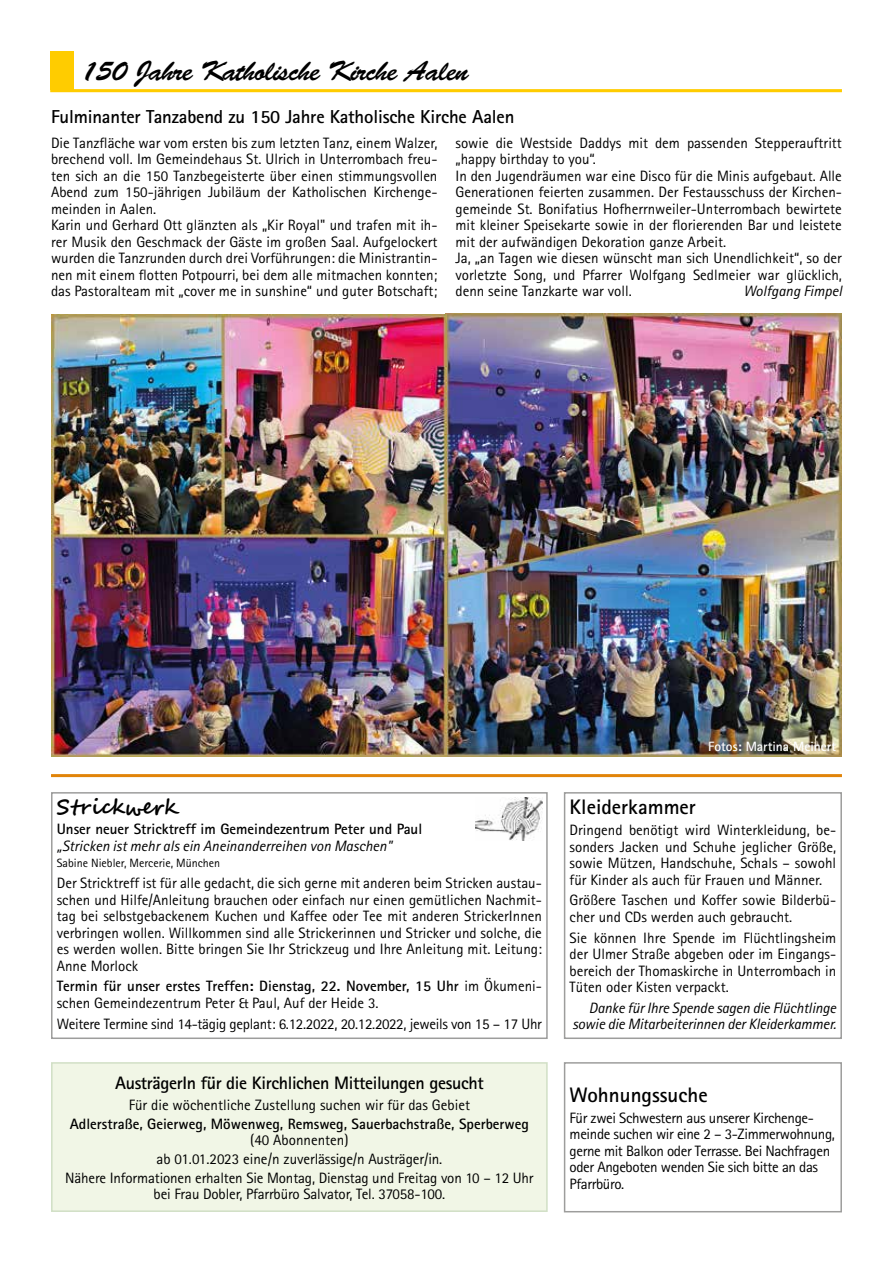
<style>
.page{position:relative;width:893px;height:1263px;background:#fff}
.page>*{position:absolute;margin:0;border:0;box-sizing:border-box;transform-origin:0 0}
.t1{font:28.05px "Brush Script Std";letter-spacing:-.03em;color:#000}
.t2{font:700 21px "Rotis Sans Serif";color:#000}
.t3{font:700 21px "Segoe Script";color:#000}
.t4{font:700 18.75px "Rotis Sans Serif";letter-spacing:-.01em;color:#000}
.t5{font:700 18px "Rotis Sans Serif";letter-spacing:-.02em;color:#000}
.t6{font:15px/16.5px "Rotis Sans Serif";color:#000;text-align:justify}
.t7{font:700 15px/16.5px "Rotis Sans Serif";color:#000}
.t8{font:15px/16.5px "Rotis Sans Serif";letter-spacing:-.025em;color:#000}
.t9{font:italic 15px/16.5px "Rotis Sans Serif";letter-spacing:-.01em;color:#000;text-align:right}
.t10{font:15px "Rotis Sans Serif";letter-spacing:-.02em;color:#000}
.t11{font:700 13.5px "Rotis Sans Serif";color:#fff}
.t12{font:12px "Rotis Sans Serif";color:#000}
.s1{font-weight:400}
</style>
<div class="page">
<hr style="left:51px;top:774px;width:791px;height:3px;background:#e18409">
<div style="left:51px;top:792px;width:497px;height:247px;border:2px solid #9d9d9c"></div>
<img style="left:475px;top:798px;width:68px;height:42px">
<img style="left:51px;top:314px;width:791px;height:442px">
<div style="left:50px;top:51px;width:23px;height:38px;background:#fc0"></div>
<hr style="left:50px;top:89px;width:792px;height:3px;background:#fc0">
<div style="left:564px;top:792px;width:278px;height:247px;border:2px solid #9d9d9c"></div>
<div style="left:52px;top:1063px;width:495px;height:148px;background:#f1f6e6"></div>
<div style="left:51px;top:1062px;width:497px;height:150px;border:2px solid #d2e0c7"></div>
<div style="left:564px;top:1062px;width:278px;height:150px;border:2px solid #9d9d9c"></div>
<h1 class="t1" style="left:81px;top:55px;width:389px">150 Jahre Katholische Kirche Aalen</h1>
<p class="t4" style="left:51px;top:105px;width:465px">Fulminanter Tanzabend zu 150 Jahre Katholische Kirche Aalen</p>
<p class="t6" style="left:51px;top:134px;width:388px;text-align:left">Die Tanzfläche war vom ersten bis zum letzten Tanz, einem Walzer, brechend voll. Im Gemeindehaus St. Ulrich in Unterrombach freu&shy;ten sich an die 150 Tanzbegeisterte über einen stimmungsvollen Abend zum 150-jährigen Jubiläum der Katholischen Kirchenge&shy;meinden in Aalen.<br>Karin und Gerhard Ott glänzten als „Kir Royal" und trafen mit ih&shy;rer Musik den Geschmack der Gäste im großen Saal. Aufgelockert wurden die Tanzrunden durch drei Vorführungen: die Ministrantin&shy;nen mit einem flotten Potpourri, bei dem alle mitmachen konnten; das Pastoralteam mit „cover me in sunshine“ und guter Botschaft;</p>
<p class="t6" style="left:455px;top:134px;width:388px;text-align:left">sowie die Westside Daddys mit dem passenden Stepperauftritt „happy birthday to you“.<br>In den Jugendräumen war eine Disco für die Minis aufgebaut. Alle Generationen feierten zusammen. Der Festausschuss der Kirchen&shy;gemeinde St. Bonifatius Hofherrnweiler-Unterrombach bewirtete mit kleiner Speisekarte sowie in der florierenden Bar und leistete mit der aufwändigen Dekoration ganze Arbeit.<br>Ja, „an Tagen wie diesen wünscht man sich Unendlichkeit“, so der vorletzte Song, und Pfarrer Wolfgang Sedlmeier war glücklich, denn seine Tanzkarte war voll.</p>
<p class="t9" style="left:743px;top:283px;width:100px">Wolfgang Fimpel</p>
<h2 class="t3" style="left:57px;top:789px;width:122px">Strickwerk</h2>
<p class="t7" style="left:57px;top:821px;width:367px">Unser neuer Stricktreff im Gemeindezentrum Peter und Paul</p>
<p class="t9" style="left:57px;top:838px;width:337px">„Stricken ist mehr als ein Aneinanderreihen von Maschen"</p>
<p class="t12" style="left:57px;top:856px;width:165px">Sabine Niebler, Mercerie, München</p>
<p class="t6" style="left:57px;top:874px;width:487px">Der Stricktreff ist für alle gedacht, die sich gerne mit anderen beim Stricken austau&shy;schen und Hilfe/Anleitung brauchen oder einfach nur einen gemütlichen Nachmit&shy;tag bei selbstgebackenem Kuchen und Kaffee oder Tee mit anderen StrickerInnen verbringen wollen. Willkommen sind alle Strickerinnen und Stricker und solche, die es werden wollen. Bitte bringen Sie Ihr Strickzeug und Ihre Anleitung mit. Leitung:<br>Anne Morlock</p>
<p class="t7" style="left:57px;top:978px;width:487px">Termin für unser erstes Treffen: Dienstag, 22. November, 15 Uhr <span class="s1">im Ökumeni&shy;schen Gemeindezentrum Peter &amp; Paul, Auf der Heide 3.</span></p>
<p class="t10" style="left:57px;top:1014px;width:487px">Weitere Termine sind 14-tägig geplant: 6.12.2022, 20.12.2022, jeweils von 15 – 17 Uhr</p>
<p class="t5" style="left:115px;top:1072px;width:370px">AusträgerIn für die Kirchlichen Mitteilungen gesucht</p>
<p class="t6" style="left:129px;top:1097px;width:343px">Für die wöchentliche Zustellung suchen wir für das Gebiet</p>
<p class="t7" style="left:70px;top:1115px;width:461px">Adlerstraße, Geierweg, Möwenweg, Remsweg, Sauerbachstraße, Sperberweg</p>
<p class="t6" style="left:65px;top:1131px;width:470px;line-height:18.6px;text-align:center">(40 Abonnenten)<br>ab 01.01.2023 eine/n zuverlässige/n Austräger/in.<br>Nähere Informationen erhalten Sie Montag, Dienstag und Freitag von 10 – 12 Uhr</p>
<p class="t6" style="left:154px;top:1185px;width:293px">bei Frau Dobler, Pfarrbüro Salvator, Tel. 37058-100.</p>
<p class="t11" style="left:708px;top:738px;width:129px">Fotos: Martina Meinert</p>
<h2 class="t2" style="left:570px;top:794px;width:128px">Kleiderkammer</h2>
<p class="t6" style="left:570px;top:822px;width:268px">Dringend benötigt wird Winterkleidung, be&shy;sonders Jacken und Schuhe jeglicher Größe, sowie Mützen, Handschuhe, Schals – sowohl für Kinder als auch für Frauen und Männer.</p>
<p class="t6" style="left:570px;top:892px;width:268px">Größere Taschen und Koffer sowie Bilderbü&shy;cher und CDs werden auch gebraucht.</p>
<p class="t6" style="left:570px;top:929px;width:268px">Sie können Ihre Spende im Flüchtlingsheim der Ulmer Straße abgeben oder im Eingangs&shy;bereich der Thomaskirche in Unterrombach in Tüten oder Kisten verpackt.</p>
<p class="t9" style="left:573px;top:1000px;width:265px">Danke für Ihre Spende sagen die Flüchtlinge sowie die Mitarbeiterinnen der Kleiderkammer.</p>
<h2 class="t2" style="left:570px;top:1082px;width:140px">Wohnungssuche</h2>
<p class="t8" style="left:570px;top:1109px;width:267px">Für zwei Schwestern aus unserer Kirchenge&shy;meinde suchen wir eine 2 – 3-Zimmerwohnung, gerne mit Balkon oder Terrasse. Bei Nachfragen oder Angeboten wenden Sie sich bitte an das Pfarrbüro.</p>
</div>
